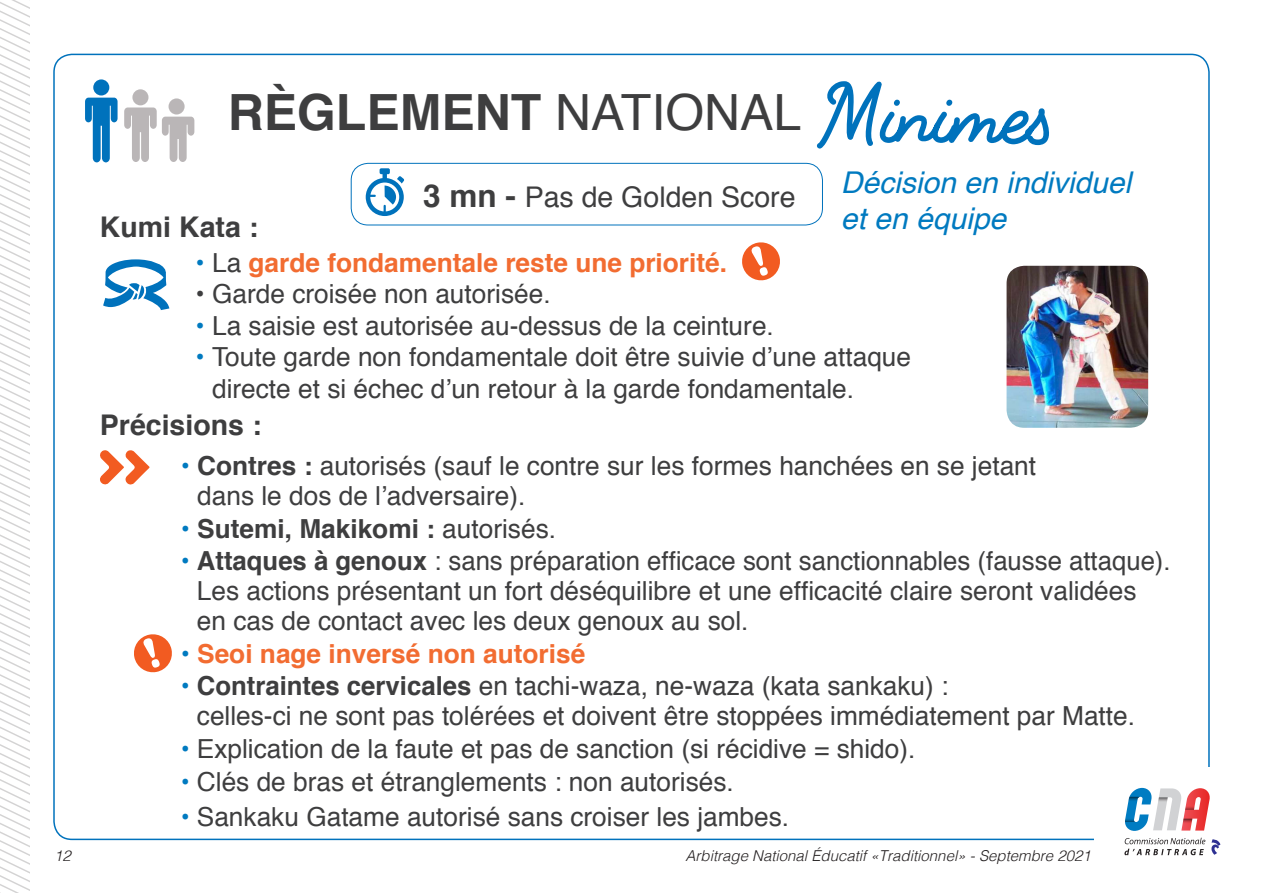
<style>
.page{position:relative;width:1263px;height:893px;background:#fff}
.page>*{position:absolute;margin:0;border:0;box-sizing:border-box;transform-origin:0 0}
.t1{font:700 49.95px "Helvetica";color:#3e3e3f}
.t2{font:italic 30px/36px "Helvetica";color:#007ac0}
.t3{font:28.5px "Helvetica";color:#3e3e3f}
.t4{font:700 28.5px "Helvetica";color:#3e3e3f}
.t5{font:26.25px/30px "Helvetica";color:#3e3e3f}
.t6{font:700 26.25px "Helvetica";color:#f26c31}
.t7{font:700 26.25px "Helvetica";color:#3e3e3f}
.t8{font:italic 300 15px "Helvetica";color:#231f20}
.s1{font-weight:400}
.s2{font-weight:700;font-size:31.5px}
.s3{color:#007ac0}
.s4{font-weight:400;color:#3e3e3f}
.s5{font-weight:700;color:#007ac0}
.s6{font-weight:700}
</style>
<div class="page">
<svg style="left:1125px;top:788px;width:85px;height:43px"></svg>
<svg style="left:1124px;top:838px;width:96px;height:17px"></svg>
<svg style="left:0;top:0;width:29px;height:893px"></svg>
<svg style="left:85px;top:98px;width:33px;height:64px"></svg>
<div style="left:93px;top:79px;width:16px;height:16px;background:#0072bc;border-radius:50%"></div>
<div style="left:132px;top:89px;width:16px;height:16px;background:#bab6b7;border-radius:50%"></div>
<svg style="left:124px;top:108px;width:70px;height:54px"></svg>
<div style="left:169px;top:98px;width:16px;height:17px;background:#bab6b7;border-radius:50%"></div>
<svg style="left:100px;top:450px;width:50px;height:35px"></svg>
<svg style="left:366px;top:168px;width:38px;height:48px"></svg>
<svg style="left:103px;top:259px;width:66px;height:51px"></svg>
<div style="left:351px;top:163px;width:472px;height:62px;border:1px solid #0072bc;border-radius:17px"></div>
<svg style="left:742px;top:242px;width:38px;height:39px"></svg>
<svg style="left:134px;top:634px;width:38px;height:39px"></svg>
<img style="left:1006px;top:266px;width:142px;height:162px">
<svg style="left:816px;top:81px;width:233px;height:68px"></svg>
<p class="t1" style="left:228px;top:72px;width:575px">RÈGLEMENT <span class="s1">NATIONAL</span></p>
<p class="t4" style="left:100px;top:204px;width:160px">Kumi Kata :</p>
<p class="t3" style="left:423px;top:175px;width:374px"><span class="s2">3 mn -</span> Pas de Golden Score</p>
<p class="t2" style="left:841px;top:165px;width:292px">Décision en individuel et en équipe</p>
<p class="t6" style="left:196px;top:241px;width:533px"><span class="s3">•</span> <span class="s4">La</span> garde fondamentale reste une priorité.</p>
<p class="t5" style="left:196px;top:280px;width:356px">• Garde croisée non autorisée.</p>
<p class="t5" style="left:196px;top:311px;width:580px"><span class="s5">•</span> La saisie est autorisée au-dessus de la ceinture.</p>
<p class="t5" style="left:212px;top:342px;width:700px;line-height:31.5px;text-indent:-16px"><span class="s5">•</span> Toute garde non fondamentale doit être suivie d’une attaque directe et si échec d’un retour à la garde fondamentale.</p>
<p class="t4" style="left:100px;top:402px;width:163px">Précisions :</p>
<p class="t5" style="left:197px;top:452px;width:840px;text-indent:-16px"><span class="s5">•</span> <span class="s6">Contres :</span> autorisés (sauf le contre sur les formes hanchées en se jetant dans le dos de l’adversaire).</p>
<p class="t7" style="left:181px;top:507px;width:377px"><span class="s3">•</span> Sutemi, Makikomi : <span class="s1">autorisés.</span></p>
<p class="t5" style="left:197px;top:547px;width:975px;text-indent:-16px"><span class="s5">•</span> <span class="s6">Attaques à genoux</span> : sans préparation efficace sont sanctionnables (fausse attaque).<br>Les actions présentant un fort déséquilibre et une efficacité claire seront validées en cas de contact avec les deux genoux au sol.</p>
<p class="t6" style="left:181px;top:632px;width:406px"><span class="s3">•</span> Seoi nage inversé non autorisé</p>
<p class="t5" style="left:197px;top:672px;width:940px;text-indent:-16px"><span class="s5">•</span> <span class="s6">Contraintes cervicales</span> en tachi-waza, ne-waza (kata sankaku) :<br>celles-ci ne sont pas tolérées et doivent être stoppées immédiatement par Matte.</p>
<p class="t5" style="left:181px;top:735px;width:736px"><span class="s5">•</span> Explication de la faute et pas de sanction (si récidive = shido).</p>
<p class="t5" style="left:181px;top:767px;width:555px"><span class="s5">•</span> Clés de bras et étranglements : non autorisés.</p>
<p class="t5" style="left:181px;top:802px;width:610px"><span class="s5">•</span> Sankaku Gatame autorisé sans croiser les jambes.</p>
<p class="t8" style="left:54px;top:843px;width:18px">12</p>
<p class="t8" style="left:685px;top:843px;width:407px">Arbitrage National Éducatif «Traditionnel» - Septembre 2021</p>
</div>
